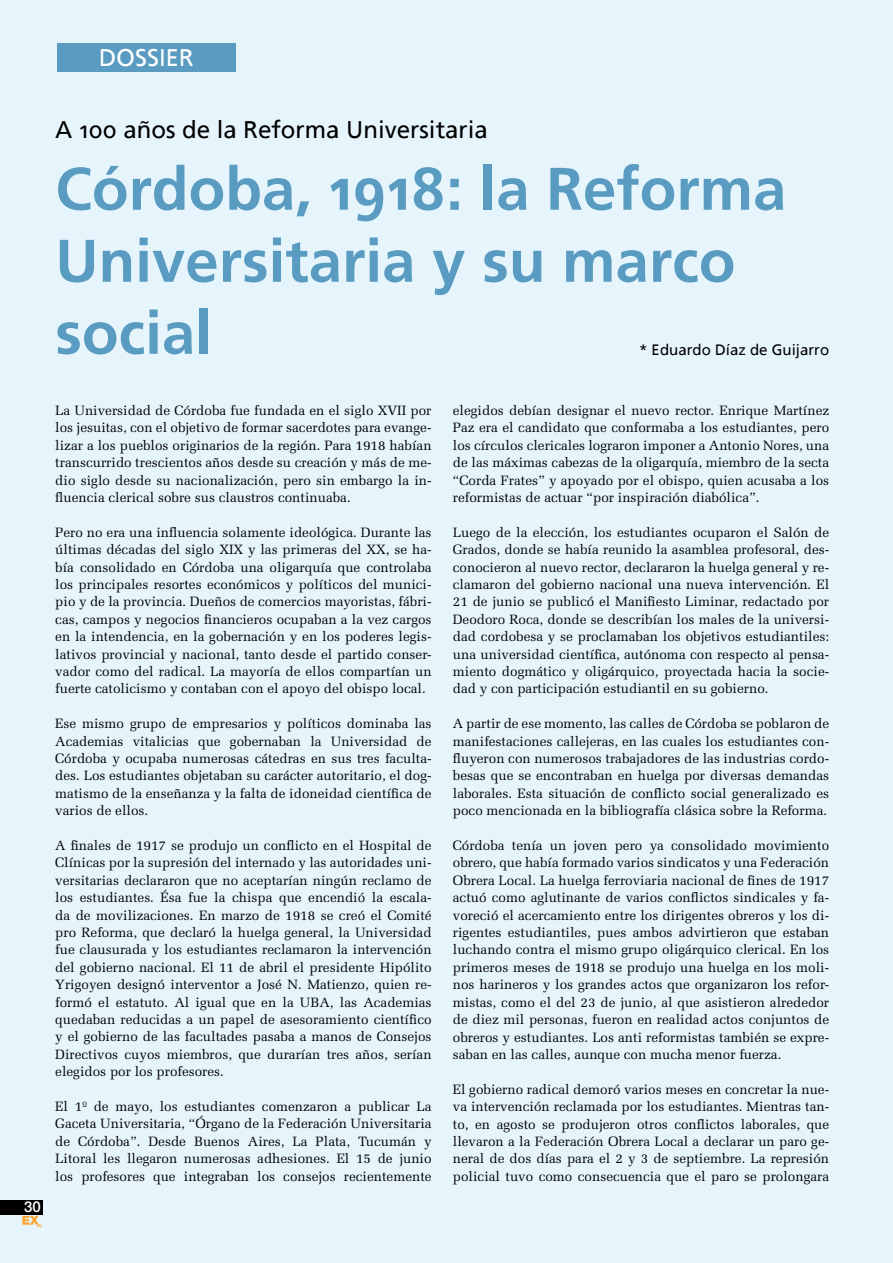
<style>
.page{position:relative;width:893px;height:1263px;background:#e6f5fc}
.page>*{position:absolute;margin:0;border:0;box-sizing:border-box;transform-origin:0 0}
.t1{font:700 60px/72px "Frutiger Linotype";color:#599bc1}
.t2{font:24px "Frutiger Linotype";color:#000}
.t3{font:24px "Frutiger Linotype";color:#fff}
.t4{font:15px "Frutiger Linotype";color:#000}
.t5{font:500 15px "Helvetica Neue";color:#fff}
.t6{font:13.5px/17.4px "Melior LT Std";color:#000;text-align:justify}
</style>
<div class="page">
<div style="left:0;top:1200px;width:43px;height:14px;background:#000"></div>
<svg style="left:22px;top:1216px;width:20px;height:11px"></svg>
<div style="left:57px;top:43px;width:179px;height:28px;background:#599bc1"></div>
<h2 class="t3" style="left:99px;top:44px;width:96px">dossier</h2>
<h2 class="t2" style="left:55px;top:115px;width:434px">A 100 años de la Reforma U niversitaria</h2>
<h1 class="t1" style="left:55px;top:153px;width:733px">Córdoba, 1918: la Reforma<br>Universitaria y su marco social</h1>
<p class="t4" style="left:639px;top:341px;width:192px">* Eduardo Díaz de Guijarro</p>
<p class="t5" style="left:24px;top:1198px;width:18px">30</p>
<p class="t6" style="left:55px;top:402px;width:378px">La Universidad de Córdoba fue fundada en el siglo XVII por los jesuitas, con el objetivo de formar sacerdotes para evange&shy;lizar a los pueblos originarios de la región. Para 1918 habían transcurrido trescientos años desde su creación y más de me&shy;dio siglo desde su nacionalización, pero sin embargo la in&shy;fluencia clerical sobre sus claustros continuaba.</p>
<p class="t6" style="left:55px;top:523px;width:378px">Pero no era una influencia solamente ideológica. Durante las últimas décadas del siglo XIX y las primeras del XX, se ha&shy;bía consolidado en Córdoba una oligarquía que controlaba los principales resortes económicos y políticos del munici&shy;pio y de la provincia. Dueños de comercios mayoristas, fábri&shy;cas, campos y negocios financieros ocupaban a la vez cargos en la intendencia, en la gobernación y en los poderes legis&shy;lativos provincial y nacional, tanto desde el partido conser&shy;vador como del radical. La mayoría de ellos compartían un fuerte catolicismo y contaban con el apoyo del obispo local.</p>
<p class="t6" style="left:55px;top:715px;width:378px">Ese mismo grupo de empresarios y políticos dominaba las Academias vitalicias que gobernaban la Universidad de Córdoba y ocupaba numerosas cátedras en sus tres faculta&shy;des. Los estudiantes objetaban su carácter autoritario, el dog&shy;matismo de la enseñanza y la falta de idoneidad científica de varios de ellos.</p>
<p class="t6" style="left:55px;top:837px;width:378px">A finales de 1917 se produjo un conflicto en el Hospital de Clínicas por la supresión del internado y las autoridades uni&shy;versitarias declararon que no aceptarían ningún reclamo de los estudiantes. Ésa fue la chispa que encendió la escala&shy;da de movilizaciones. En marzo de 1918 se creó el Comité pro Reforma, que declaró la huelga general, la Universidad fue clausurada y los estudiantes reclamaron la intervención del gobierno nacional. El 11 de abril el presidente Hipólito Yrigoyen designó interventor a José N. Matienzo, quien re&shy;formó el estatuto. Al igual que en la UBA, las Academias quedaban reducidas a un papel de asesoramiento científico y el gobierno de las facultades pasaba a manos de Consejos Directivos cuyos miembros, que durarían tres años, serían elegidos por los profesores.</p>
<p class="t6" style="left:55px;top:1098px;width:378px">El 1º de mayo, los estudiantes comenzaron a publicar La Gaceta Universitaria, “Órgano de la Federación Universitaria de Córdoba”. Desde Buenos Aires, La Plata, Tucumán y Litoral les llegaron numerosas adhesiones. El 15 de junio los profesores que integraban los consejos recientemente</p>
<p class="t6" style="left:453px;top:402px;width:378px">elegidos debían designar el nuevo rector. Enrique Martínez Paz era el candidato que conformaba a los estudiantes, pero los círculos clericales lograron imponer a Antonio Nores, una de las máximas cabezas de la oligarquía, miembro de la secta “Corda Frates” y apoyado por el obispo, quien acusaba a los reformistas de actuar “por inspiración diabólica”.</p>
<p class="t6" style="left:453px;top:523px;width:378px">Luego de la elección, los estudiantes ocuparon el Salón de Grados, donde se había reunido la asamblea profesoral, des&shy;conocieron al nuevo rector, declararon la huelga general y re&shy;clamaron del gobierno nacional una nueva intervención. El 21 de junio se publicó el Manifiesto Liminar, redactado por Deodoro Roca, donde se describían los males de la universi&shy;dad cordobesa y se proclamaban los objetivos estudiantiles: una universidad científica, autónoma con respecto al pensa&shy;miento dogmático y oligárquico, proyectada hacia la socie&shy;dad y con participación estudiantil en su gobierno.</p>
<p class="t6" style="left:453px;top:715px;width:378px">A partir de ese momento, las calles de Córdoba se poblaron de manifestaciones callejeras, en las cuales los estudiantes con&shy;fluyeron con numerosos trabajadores de las industrias cordo&shy;besas que se encontraban en huelga por diversas demandas laborales. Esta situación de conflicto social generalizado es poco mencionada en la bibliografía clásica sobre la Reforma.</p>
<p class="t6" style="left:453px;top:837px;width:378px">Córdoba tenía un joven pero ya consolidado movimiento obrero, que había formado varios sindicatos y una Federación Obrera Local. La huelga ferroviaria nacional de fines de 1917 actuó como aglutinante de varios conflictos sindicales y fa&shy;voreció el acercamiento entre los dirigentes obreros y los di&shy;rigentes estudiantiles, pues ambos advirtieron que estaban luchando contra el mismo grupo oligárquico clerical. En los primeros meses de 1918 se produjo una huelga en los moli&shy;nos harineros y los grandes actos que organizaron los refor&shy;mistas, como el del 23 de junio, al que asistieron alrededor de diez mil personas, fueron en realidad actos conjuntos de obreros y estudiantes. Los anti reformistas también se expre&shy;saban en las calles, aunque con mucha menor fuerza.</p>
<p class="t6" style="left:453px;top:1080px;width:378px">El gobierno radical demoró varios meses en concretar la nue&shy;va intervención reclamada por los estudiantes. Mientras tan&shy;to, en agosto se produjeron otros conflictos laborales, que llevaron a la Federación Obrera Local a declarar un paro ge&shy;neral de dos días para el 2 y 3 de septiembre. La represión policial tuvo como consecuencia que el paro se prolongara</p>
</div>
